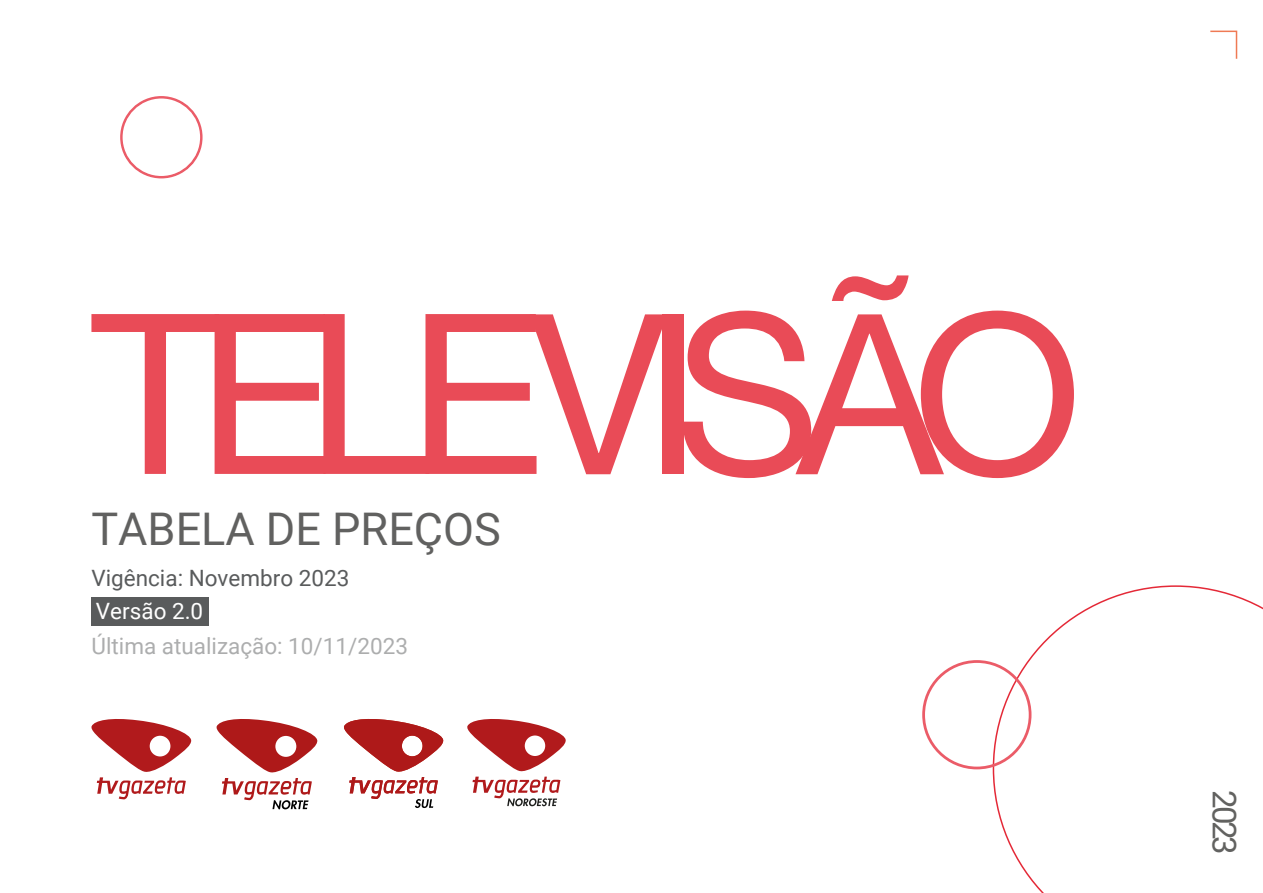
<style>
.page{position:relative;width:1263px;height:893px;background:#fff}
.page>*{position:absolute;margin:0;border:0;box-sizing:border-box;transform-origin:0 0}
.t1{font:45px "Roboto";color:#616160}
.t2{font:33px "Roboto";color:#626260}
.t3{font:22.5px "Roboto";color:rgb(89 91 92/.5)}
.t4{font:22.5px "Roboto";color:#595b5c}
.t5{font:22.5px "Roboto";color:#fff}
</style>
<div class="page">
<div style="left:91px;top:597px;width:118px;height:29px;background:#595b5c"></div>
<svg style="left:1210px;top:30px;width:28px;height:29px"></svg>
<svg style="left:993px;top:585px;width:270px;height:308px"></svg>
<svg style="left:91px;top:314px;width:572px;height:160px"></svg>
<div style="left:663px;top:314px;width:21px;height:160px;background:#e94b57"></div>
<svg style="left:684px;top:275px;width:390px;height:203px"></svg>
<svg style="left:922px;top:659px;width:110px;height:111px"></svg>
<svg style="left:120px;top:96px;width:83px;height:83px"></svg>
<svg style="left:91px;top:719px;width:100px;height:80px"></svg>
<svg style="left:467px;top:719px;width:99px;height:87px"></svg>
<svg style="left:344px;top:719px;width:99px;height:89px"></svg>
<svg style="left:216px;top:719px;width:101px;height:90px"></svg>
<h1 class="t1" style="left:91px;top:497px;width:411px">TABELA DE PREÇOS</h1>
<p class="t4" style="left:91px;top:562px;width:259px">Vigência: Novembro 2023</p>
<p class="t5" style="left:96px;top:596px;width:109px">Versão 2.0</p>
<p class="t3" style="left:91px;top:630px;width:318px">Última atualização: 10/11/2023</p>
<h2 class="t2" style="left:1247px;top:790px;width:66px;rotate:90deg">2023</h2>
</div>
